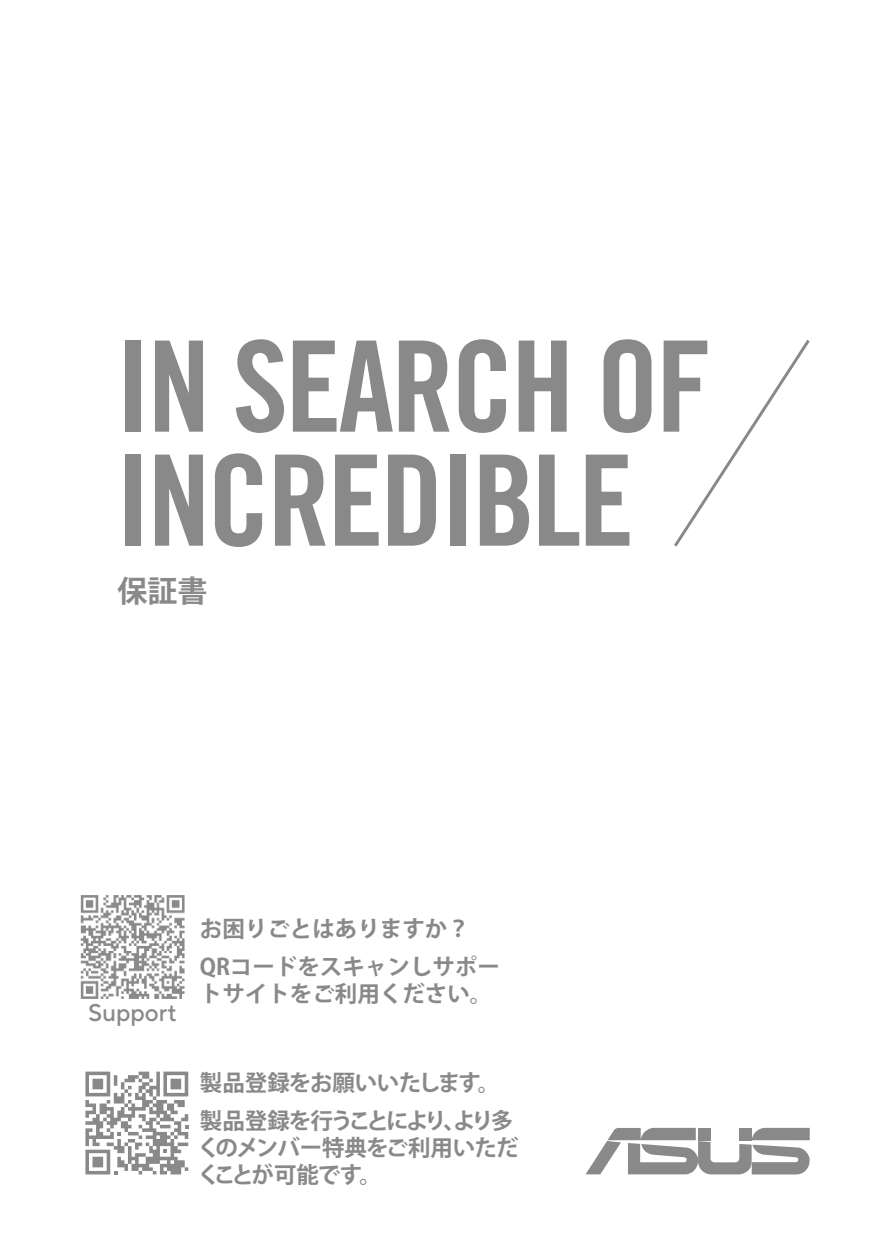
<style>
.page{position:relative;width:893px;height:1259px;background:#fff}
.page>*{position:absolute;margin:0;border:0;box-sizing:border-box;transform-origin:0 0}
.t1{font:700 30px "Koz Go Pro";color:#898989}
.t2{font:500 24px "TT Norms Pro";color:#898989}
.t3{font:700 22.5px/37.8px "Koz Go Pro";letter-spacing:-.04em;color:#898989}
.t4{font:700 22.5px/37.8px "Koz Go Pro";color:#898989}
</style>
<div class="page">
<div style="left:125px;top:340px;width:16px;height:92px;background:#898989"></div>
<svg style="left:155px;top:340px;width:48px;height:92px"></svg>
<svg style="left:236px;top:339px;width:48px;height:94px"></svg>
<svg style="left:293px;top:340px;width:100px;height:92px"></svg>
<svg style="left:399px;top:340px;width:51px;height:92px"></svg>
<svg style="left:459px;top:339px;width:47px;height:94px"></svg>
<svg style="left:519px;top:340px;width:48px;height:92px"></svg>
<svg style="left:604px;top:339px;width:47px;height:94px"></svg>
<div style="left:125px;top:454px;width:16px;height:92px;background:#898989"></div>
<svg style="left:155px;top:454px;width:48px;height:92px"></svg>
<svg style="left:215px;top:453px;width:47px;height:94px"></svg>
<svg style="left:275px;top:454px;width:51px;height:92px"></svg>
<svg style="left:335px;top:454px;width:44px;height:92px"></svg>
<svg style="left:388px;top:454px;width:48px;height:92px"></svg>
<div style="left:450px;top:454px;width:16px;height:92px;background:#898989"></div>
<svg style="left:480px;top:454px;width:49px;height:92px"></svg>
<svg style="left:539px;top:454px;width:40px;height:92px"></svg>
<svg style="left:586px;top:454px;width:43px;height:92px"></svg>
<svg style="left:664px;top:340px;width:146px;height:206px"></svg>
<svg style="left:85px;top:1071px;width:103px;height:103px"></svg>
<svg style="left:586px;top:1127px;width:224px;height:47px"></svg>
<img style="left:80px;top:895px;width:105px;height:104px">
<h1 class="t1" style="left:117px;top:572px;width:92px">保証書</h1>
<p class="t2" style="left:88px;top:994px;width:90px">Support</p>
<p class="t4" style="left:200px;top:911px;width:302px">お困りごとはありますか？<br>QRコードをスキャンしサポー</p>
<p class="t4" style="left:200px;top:976px;width:294px">トサイトをご利用ください。</p>
<p class="t3" style="left:200px;top:1065px;width:315px">製品登録をお願いいたします。製品登録を行うことにより、より多</p>
<p class="t3" style="left:198px;top:1135px;width:323px;line-height:27px">くのメンバー特典をご利用いただくことが可能です。</p>
</div>
